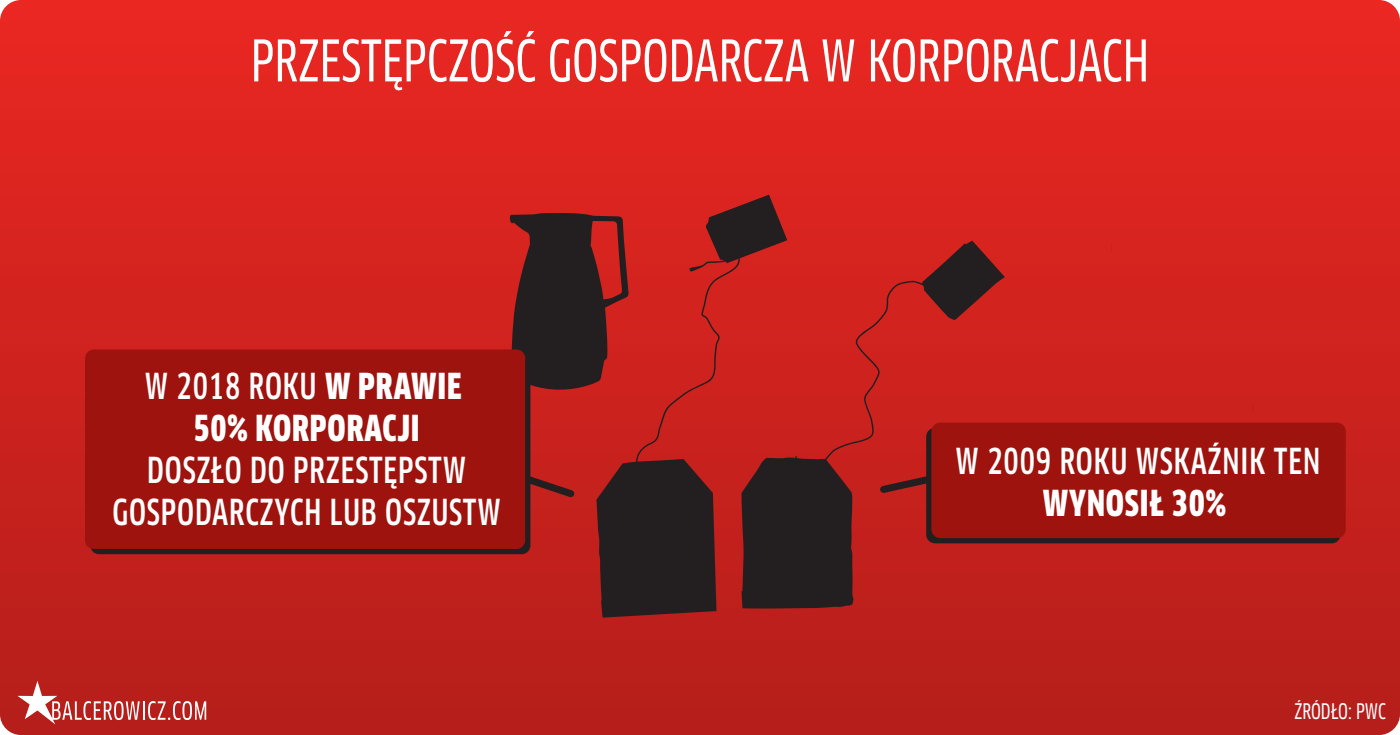
<style>
.page{position:relative;width:1400px;height:735px;background:#fff}
.page>*{position:absolute;margin:0;border:0;box-sizing:border-box;transform-origin:0 0}
.t1{font:56px "Clan Pro Cond News";color:#fff}
.t2{font:500 condensed 35px/42px "Clan Pro";letter-spacing:.025em;color:#fff;text-align:center}
.t3{font:900 condensed 35px/42px "Clan Pro";letter-spacing:.025em;color:#fff;text-align:center}
.t4{font:21px "Clan Pro Cond News";letter-spacing:-.005em;color:#fff}
.s1{font-weight:500}
</style>
<div class="page">
<div style="left:0;top:0;width:1400px;height:735px;background:linear-gradient(to bottom,#ea2722,#b41e1b)"></div>
<svg style="left:596px;top:195px;width:191px;height:423px;background:#92211e"></svg>
<svg style="left:741px;top:241px;width:264px;height:368px;background:#a5211e"></svg>
<svg style="left:510px;top:213px;width:119px;height:177px;background:#55201f"></svg>
<svg style="left:18px;top:681px;width:188px;height:43px;background:#c44744"></svg>
<div style="left:90px;top:355px;width:440px;height:199px;background:#231f20;border-radius:9px"></div>
<svg style="left:525px;top:469px;width:55px;height:34px;background:#9a201d"></svg>
<div style="left:85px;top:349px;width:440px;height:200px;background:#9e130e;border-radius:9px"></div>
<div style="left:926px;top:428px;width:414px;height:115px;background:linear-gradient(to right,#291e1f,#2a1e1e);border-radius:9px"></div>
<svg style="left:875px;top:471px;width:56px;height:27px;background:#94201d"></svg>
<div style="left:931px;top:423px;width:415px;height:115px;background:#9e130e;border-radius:9px"></div>
<h1 class="t1" style="left:251px;top:28px;width:900px">PRZESTĘPCZOŚĆ GOSPODARCZA W KORPORACJACH</h1>
<p class="t3" style="left:145px;top:365px;width:318px"><span class="s1">W 2018 ROKU</span> W PRAWIE<br>50% KORPORACJI</p>
<p class="t2" style="left:112px;top:449px;width:390px">DOSZŁO DO PRZESTĘPSTW<br>GOSPODARCZYCH LUB OSZUSTW</p>
<p class="t2" style="left:956px;top:441px;width:366px">W 2009 ROKU WSKAŹNIK TEN</p>
<p class="t3" style="left:1043px;top:483px;width:184px">WYNOSIŁ 30%</p>
<p class="t4" style="left:1294px;top:700px;width:93px">ŹRÓDŁO: PWC</p>
</div>
